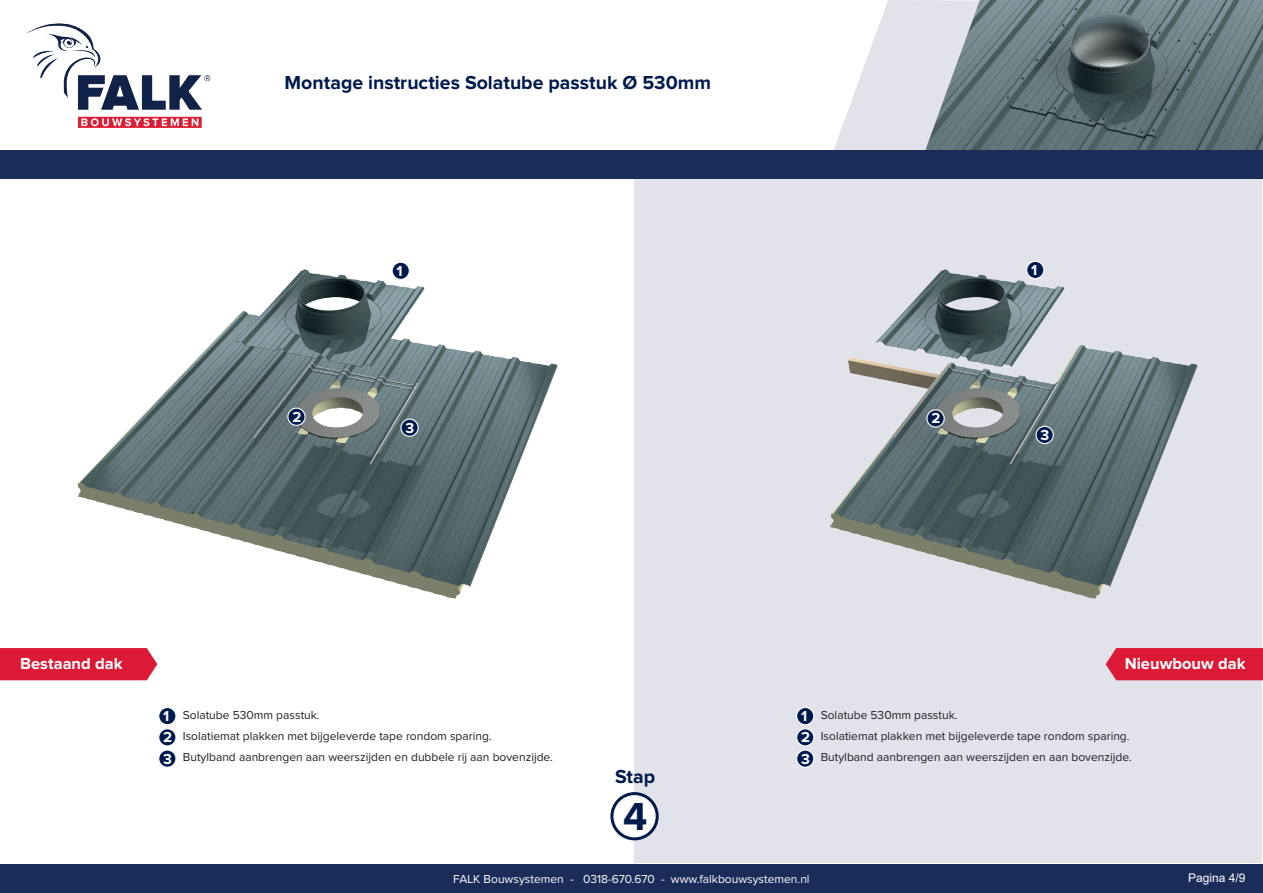
<style>
.page{position:relative;width:1263px;height:893px;background:#fff}
.page>*{position:absolute;margin:0;border:0;box-sizing:border-box;transform-origin:0 0}
.t1{font:700 40.5px "Proxima Nova";color:#001a4d}
.t2{font:700 19.5px "Proxima Nova";color:#001a4d}
.t3{font:700 16.5px "Proxima Nova";color:#fff}
.t4{font:700 15px "Proxima Nova";color:#fff}
.t5{font:12px/21px "Proxima Nova";color:#231f20}
.t6{font:12px "Proxima Nova";color:#fff}
.t7{font:12px "Arial";color:#fff}
.s1{font-weight:700;font-size:15px;color:#fff}
</style>
<div class="page">
<div style="left:634px;top:179px;width:628px;height:684px;background:#e2e2eb"></div>
<svg style="left:834px;top:0;width:89px;height:150px"></svg>
<img style="left:923px;top:0;width:340px;height:150px">
<div style="left:0;top:150px;width:1263px;height:29px;background:#1c2c59"></div>
<div style="left:0;top:864px;width:1263px;height:29px;background:#1c2c59"></div>
<img style="left:27px;top:23px;width:184px;height:105px">
<div style="left:0;top:648px;width:49px;height:32px;background:#dc1a36"></div>
<div style="left:1216px;top:648px;width:47px;height:32px;background:#dc1a36"></div>
<div style="left:612px;top:794px;width:45px;height:45px;background:#fff;border-radius:50%"></div>
<div style="left:610px;top:792px;width:49px;height:48px;border:3px solid #001a4d;border-radius:50%"></div>
<img style="left:49px;top:269px;width:509px;height:412px">
<img style="left:829px;top:261px;width:387px;height:420px">
<div style="left:159px;top:707px;width:17px;height:18px;background:#001a4d;border-radius:50%"></div>
<div style="left:158px;top:707px;width:19px;height:18px;border:1px solid #fff;border-radius:50%"></div>
<div style="left:159px;top:729px;width:17px;height:17px;background:#001a4d;border-radius:50%"></div>
<div style="left:158px;top:728px;width:19px;height:18px;border:1px solid #fff;border-radius:50%"></div>
<div style="left:797px;top:707px;width:17px;height:18px;background:#001a4d;border-radius:50%"></div>
<div style="left:796px;top:707px;width:18px;height:18px;border:1px solid #fff;border-radius:50%"></div>
<div style="left:797px;top:729px;width:17px;height:17px;background:#001a4d;border-radius:50%"></div>
<div style="left:796px;top:728px;width:18px;height:18px;border:1px solid #fff;border-radius:50%"></div>
<div style="left:392px;top:262px;width:17px;height:17px;background:#001a4d;border-radius:50%"></div>
<div style="left:392px;top:262px;width:18px;height:18px;border:1px solid #fff;border-radius:50%"></div>
<div style="left:1027px;top:261px;width:17px;height:18px;background:#001a4d;border-radius:50%"></div>
<div style="left:1026px;top:261px;width:18px;height:18px;border:1px solid #fff;border-radius:50%"></div>
<div style="left:288px;top:408px;width:17px;height:17px;background:#001a4d;border-radius:50%"></div>
<div style="left:287px;top:408px;width:19px;height:18px;border:1px solid #fff;border-radius:50%"></div>
<div style="left:927px;top:410px;width:17px;height:17px;background:#001a4d;border-radius:50%"></div>
<div style="left:926px;top:409px;width:19px;height:19px;border:1px solid #fff;border-radius:50%"></div>
<div style="left:159px;top:750px;width:17px;height:17px;background:#001a4d;border-radius:50%"></div>
<div style="left:158px;top:749px;width:19px;height:19px;border:1px solid #fff;border-radius:50%"></div>
<div style="left:797px;top:750px;width:17px;height:17px;background:#001a4d;border-radius:50%"></div>
<div style="left:796px;top:749px;width:18px;height:19px;border:1px solid #fff;border-radius:50%"></div>
<div style="left:1036px;top:426px;width:17px;height:18px;background:#001a4d;border-radius:50%"></div>
<div style="left:1035px;top:426px;width:19px;height:18px;border:1px solid #fff;border-radius:50%"></div>
<div style="left:401px;top:419px;width:17px;height:17px;background:#001a4d;border-radius:50%"></div>
<div style="left:400px;top:419px;width:19px;height:18px;border:1px solid #fff;border-radius:50%"></div>
<h2 class="t2" style="left:285px;top:73px;width:428px">Montage instructies Solatube passtuk Ø 530mm</h2>
<p class="t4" style="left:397px;top:264px;width:8px">1</p>
<p class="t4" style="left:1031px;top:263px;width:8px">1</p>
<p class="t4" style="left:292px;top:410px;width:10px">2</p>
<p class="t4" style="left:931px;top:411px;width:10px">2</p>
<p class="t4" style="left:405px;top:421px;width:10px">3</p>
<p class="t4" style="left:1040px;top:428px;width:10px">3</p>
<h3 class="t3" style="left:20px;top:656px;width:104px">Bestaand dak</h3>
<h3 class="t3" style="left:1125px;top:656px;width:122px">Nieuwbouw dak</h3>
<p class="t5" style="left:183px;top:705px;width:372px;text-indent:-20px"><span class="s1">1</span> Solatube 530mm passtuk.<br>Isolatiemat plakken met bijgeleverde tape rondom sparing.<br>Butylband aanbrengen aan weerszijden en dubbele rij aan bovenzijde.</p>
<p class="t5" style="left:821px;top:705px;width:313px;text-indent:-20px"><span class="s1">1</span> Solatube 530mm passtuk.<br>Isolatiemat plakken met bijgeleverde tape rondom sparing.<br>Butylband aanbrengen aan weerszijden en aan bovenzijde.</p>
<p class="t4" style="left:163px;top:730px;width:10px">2</p>
<p class="t4" style="left:801px;top:730px;width:10px">2</p>
<p class="t4" style="left:163px;top:752px;width:10px">3</p>
<p class="t4" style="left:801px;top:752px;width:10px">3</p>
<h2 class="t2" style="left:615px;top:767px;width:41px">Stap</h2>
<h1 class="t1" style="left:623px;top:798px;width:26px">4</h1>
<p class="t6" style="left:453px;top:873px;width:358px">FALK Bouwsystemen - 0318-670.670 - www.falkbouwsystemen.nl</p>
<p class="t7" style="left:1188px;top:869px;width:59px">Pagina 4/9</p>
</div>
